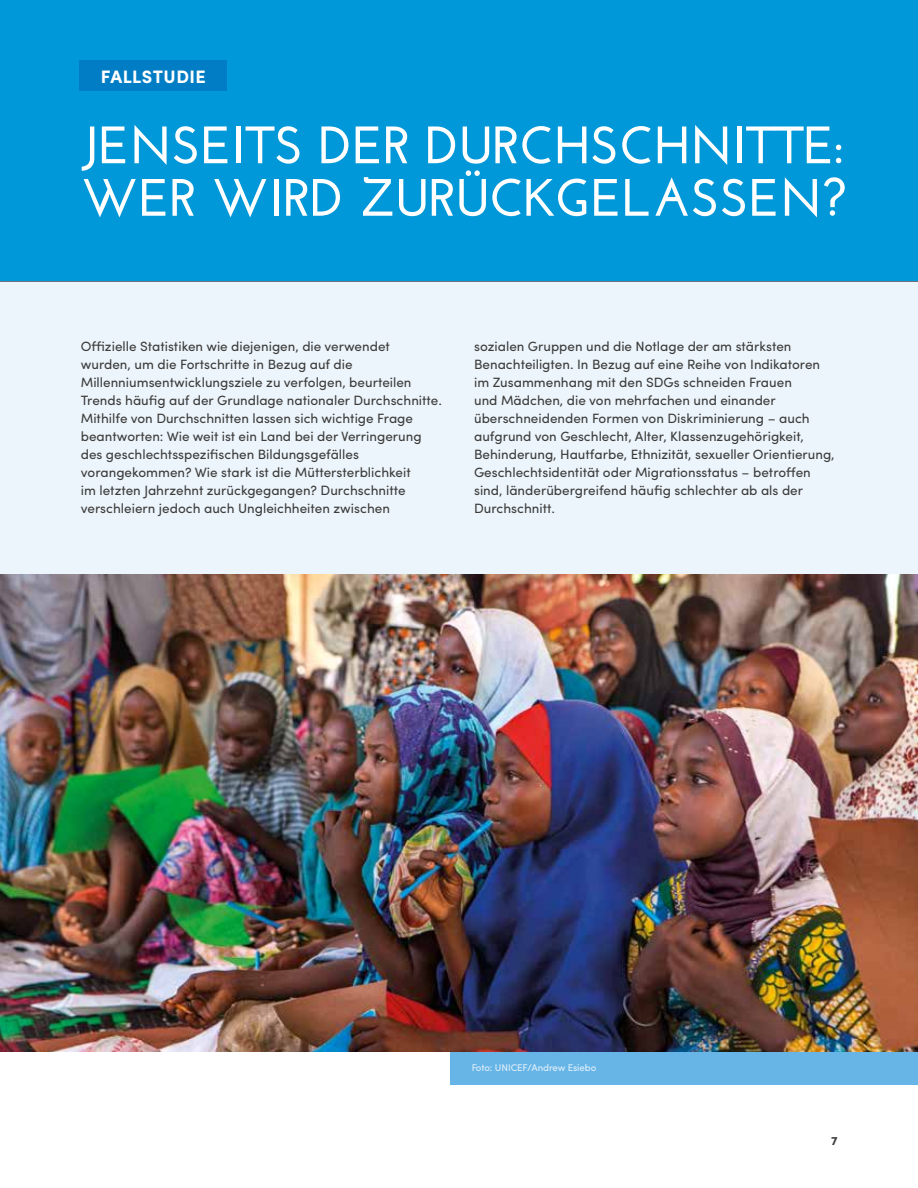
<style>
.page{position:relative;width:918px;height:1188px;background:#fff}
.page>*{position:absolute;margin:0;border:0;box-sizing:border-box;transform-origin:0 0}
.t1{font:700 52.5px/52.5px "Josefin Sans";letter-spacing:-.01em;color:#fff}
.t2{font:700 18px "Sofia Pro";letter-spacing:.025em;color:#fff}
.t3{font:13.5px/18px "Sofia Pro";color:#3c3c3b}
.t4{font:700 12px "Sofia Pro";color:#3c3c3b}
.t5{font:9.75px "Sofia Pro";letter-spacing:-.01em;color:#fff}
</style>
<div class="page">
<div style="left:1px;top:0;width:917px;height:281px;background:#0098d8"></div>
<div style="left:0;top:281px;width:918px;height:299px;background:#edf5fc"></div>
<div style="left:450px;top:1051px;width:468px;height:34px;background:#67b5e6"></div>
<img style="left:1px;top:574px;width:917px;height:477px">
<div style="left:80px;top:61px;width:147px;height:30px;background:#007dc5"></div>
<h2 class="t2" style="left:101px;top:63px;width:106px">FALLSTUDIE</h2>
<h1 class="t1" style="left:81px;top:119px;width:766px">JENSEITS DER DURCHSCHNITTE:<br>WER WIRD ZURÜCKGELASSEN?</h1>
<p class="t3" style="left:81px;top:336px;width:363px">Offizielle Statistiken wie diejenigen, die verwendet wurden, um die Fortschritte in Bezug auf die Millenniumsentwicklungsziele zu verfolgen, beurteilen Trends häufig auf der Grundlage nationaler Durchschnitte.<br>Mithilfe von Durchschnitten lassen sich wichtige Frage beantworten: Wie weit ist ein Land bei der Verringerung des geschlechtsspezifischen Bildungsgefälles vorangekommen? Wie stark ist die Müttersterblichkeit<br>im letzten Jahrzehnt zurückgegangen? Durchschnitte verschleiern jedoch auch Ungleichheiten zwischen</p>
<p class="t3" style="left:474px;top:336px;width:362px">sozialen Gruppen und die Notlage der am stärksten Benachteiligten. In Bezug auf eine Reihe von Indikatoren im Zusammenhang mit den SDGs schneiden Frauen<br>und Mädchen, die von mehrfachen und einander überschneidenden Formen von Diskriminierung – auch aufgrund von Geschlecht, Alter, Klassenzugehörigkeit, Behinderung, Hautfarbe, Ethnizität, sexueller Orientierung, Geschlechtsidentität oder Migrationsstatus – betroffen sind, länderübergreifend häufig schlechter ab als der Durchschnitt.</p>
<p class="t5" style="left:471px;top:1061px;width:127px">Foto: UNICEF/Andrew Esiebo</p>
<p class="t4" style="left:831px;top:1132px;width:8px">7</p>
</div>
